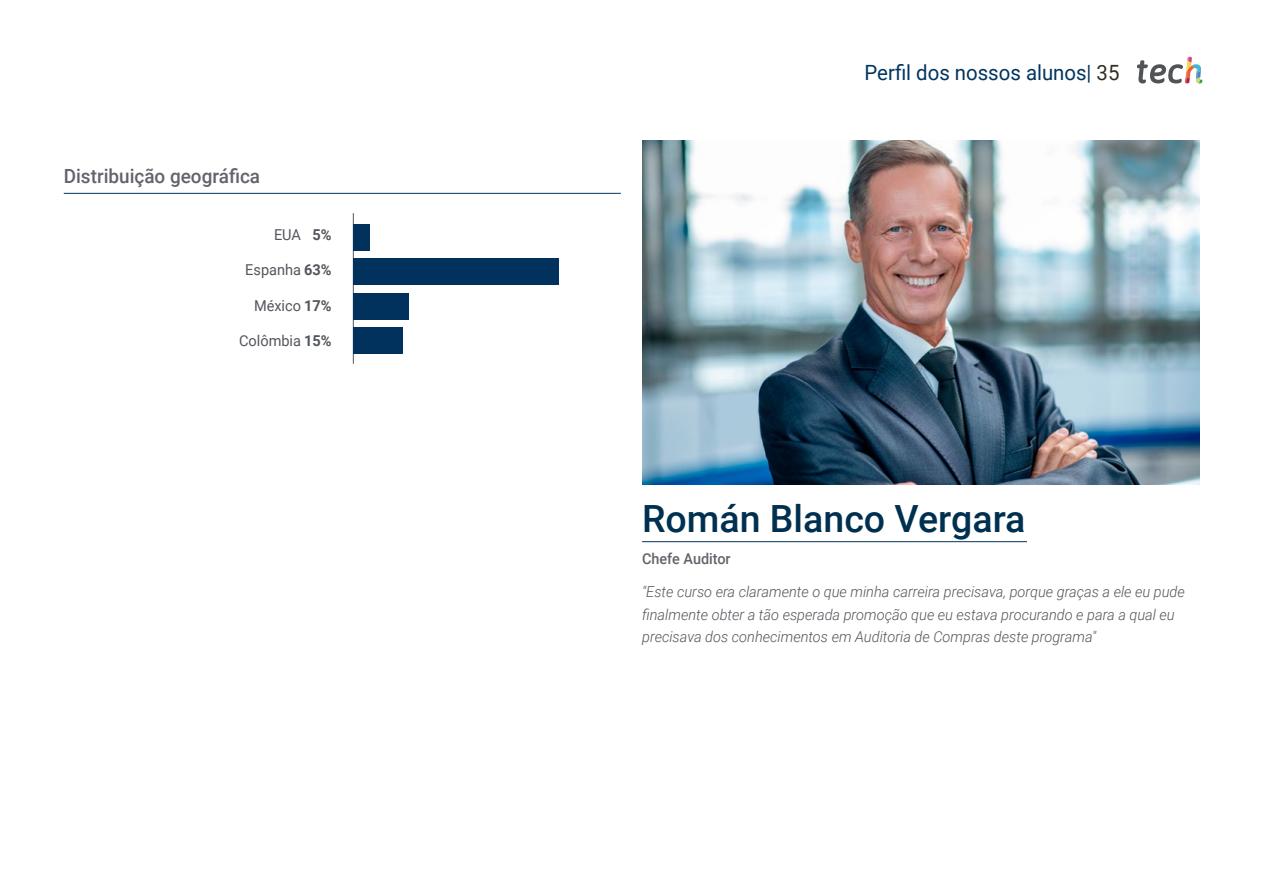
<style>
.page{position:relative;width:1263px;height:893px;background:#fff}
.page>*{position:absolute;margin:0;border:0;box-sizing:border-box;transform-origin:0 0}
.t1{font:500 37.5px "Roboto";color:#003050}
.t2{font:21px "Roboto";color:#00355e}
.t3{font:500 19.5px "Roboto";color:#61646a}
.t4{font:italic 300 15px/22.5px "Roboto";color:#52555b}
.t5{font:15px "Roboto";color:#52555b}
.t6{font:500 15px "Roboto";color:#61646a;scale:.96 1}
.t7{font:700 15px "Roboto";color:#52555b}
.s1{font-weight:700}
.s2{color:#312e20}
</style>
<div class="page">
<hr style="left:642px;top:541px;width:385px;height:1px;background:#00355c">
<hr style="left:64px;top:193px;width:557px;height:1px;background:#00355c">
<hr style="left:353px;top:213px;width:1px;height:151px;background:#52555b">
<svg style="left:1137px;top:57px;width:65px;height:27px"></svg>
<img style="left:642px;top:140px;width:557px;height:344px">
<div style="left:353px;top:327px;width:49px;height:26px;background:#00325d"></div>
<div style="left:353px;top:293px;width:56px;height:26px;background:#00325d"></div>
<div style="left:353px;top:258px;width:206px;height:26px;background:#00325d"></div>
<div style="left:353px;top:224px;width:17px;height:27px;background:#00325d"></div>
<h3 class="t3" style="left:64px;top:162px;width:198px">Distribuição geográfica</h3>
<p class="t7" style="left:313px;top:224px;width:21px">5%</p>
<p class="t5" style="left:245px;top:259px;width:88px">Espanha <span class="s1">63%</span></p>
<p class="t5" style="left:254px;top:295px;width:79px">México <span class="s1">17%</span></p>
<p class="t5" style="left:239px;top:330px;width:94px">Colômbia <span class="s1">15%</span></p>
<p class="t5" style="left:274px;top:224px;width:29px">EUA</p>
<h2 class="t2" style="left:864px;top:57px;width:256px">Perfil dos nossos alunos| <span class="s2">35</span></h2>
<h1 class="t1" style="left:642px;top:493px;width:385px">Román Blanco Vergara</h1>
<p class="t6" style="left:642px;top:549px;width:94px">Chefe Auditor</p>
<p class="t4" style="left:642px;top:580px;width:544px">"Este curso era claramente o que minha carreira precisava, porque graças a ele eu pude finalmente obter a tão esperada promoção que eu estava procurando e para a qual eu precisava dos conhecimentos em Auditoria de Compras deste programa"</p>
</div>
